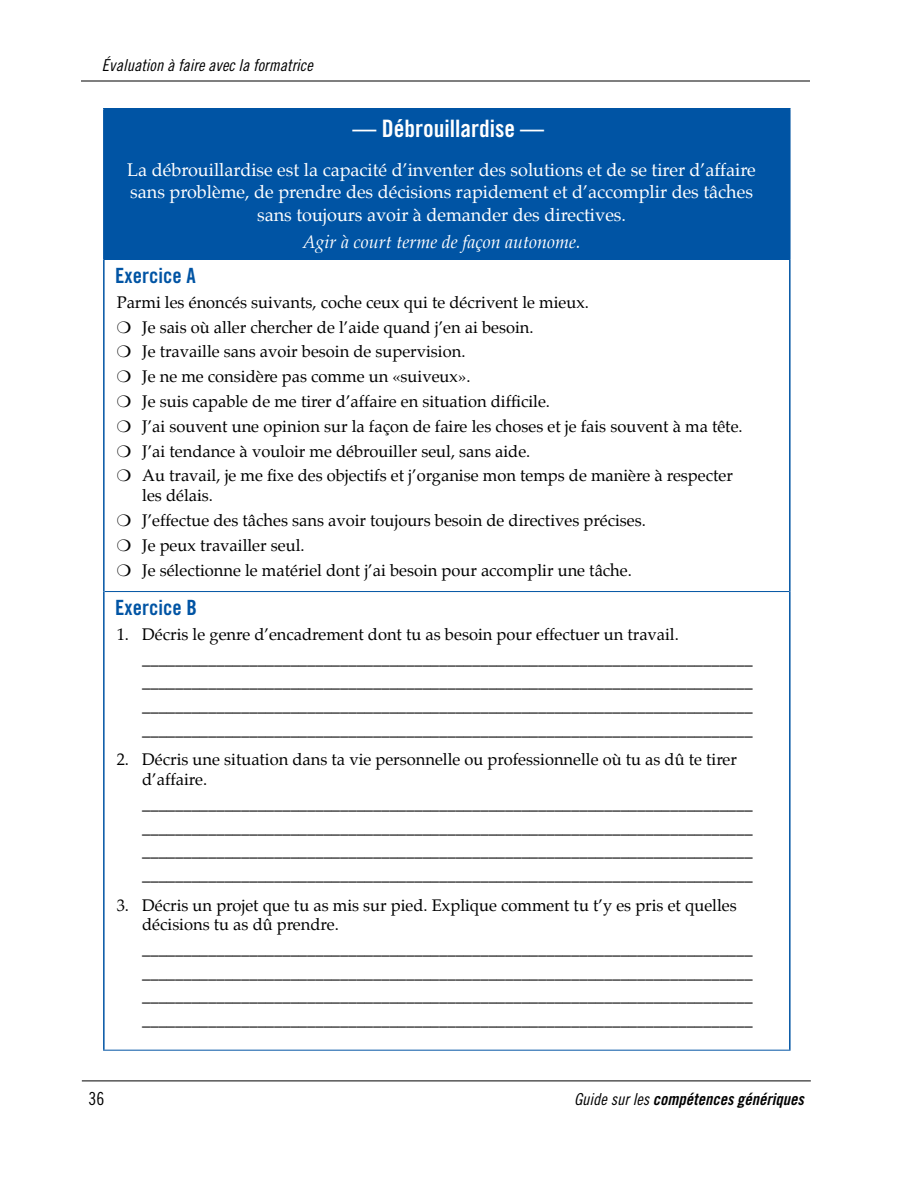
<style>
.page{position:relative;width:918px;height:1188px;background:#fff}
.page>*{position:absolute;margin:0;border:0;box-sizing:border-box;transform-origin:0 0}
.t1{font:24px "Trade Gothic LT Std Bd Cn 20";color:#fff}
.t2{font:21px "Trade Gothic LT Std Bd Cn 20";color:#0054a4}
.t3{font:18px/22.5px "Palatino";color:#fff;text-align:center}
.t4{font:italic 18px "Palatino";color:#fff}
.t5{font:18px "Trade Gothic Cond Eighteen";color:#000}
.t6{font:16.5px/24.8px "Palatino";color:#000}
.t7{font:16.5px "Trade Gothic Cond Eighteen Obl";color:#000}
.t8{font:italic 16.5px "Trade Gothic Bold Cond Twenty";color:#000}
.s1{font-family:"Trade Gothic Cond Eighteen Obl";font-style:normal}
</style>
<div class="page">
<hr style="left:82px;top:1081px;width:729px;height:1px;background:#000">
<hr style="left:81px;top:81px;width:729px;height:1px;background:#000">
<div style="left:104px;top:109px;width:686px;height:150px;background:#0054a4"></div>
<hr style="left:103px;top:108px;width:688px;height:2px;background:#0054a4">
<hr style="left:103px;top:109px;width:2px;height:150px;background:#0054a4">
<hr style="left:789px;top:109px;width:2px;height:150px;background:#0054a4">
<hr style="left:103px;top:259px;width:2px;height:333px;background:#0054a4">
<hr style="left:789px;top:259px;width:2px;height:333px;background:#0054a4">
<hr style="left:103px;top:592px;width:2px;height:458px;background:#0054a4">
<hr style="left:789px;top:592px;width:2px;height:458px;background:#0054a4">
<hr style="left:105px;top:259px;width:684px;height:1px;background:#0054a4">
<hr style="left:105px;top:591px;width:684px;height:1px;background:#0054a4">
<hr style="left:103px;top:1050px;width:688px;height:1px;background:#0054a4">
<p class="t7" style="left:102px;top:55px;width:212px">Évaluation à faire avec la formatrice</p>
<h1 class="t1" style="left:352px;top:114px;width:193px">— Débrouillardise —</h1>
<p class="t3" style="left:127px;top:158px;width:630px">La débrouillardise est la capacité d’inventer des solutions et de se tirer d’affaire sans problème, de prendre des décisions rapidement et d’accomplir des tâches sans toujours avoir à demander des directives.</p>
<p class="t4" style="left:303px;top:228px;width:280px">Agir à court terme de façon autonome.</p>
<p class="t2" style="left:115px;top:262px;width:82px">Exercice A</p>
<p class="t6" style="left:117px;top:290px;width:628px">Parmi les énoncés suivants, coche ceux qui te décrivent le mieux.<br>❍ Je sais où aller chercher de l’aide quand j’en ai besoin.<br>❍ Je travaille sans avoir besoin de supervision.<br>❍ Je ne me considère pas comme un «suiveux».<br>❍ Je suis capable de me tirer d’affaire en situation difficile.<br>❍ J’ai souvent une opinion sur la façon de faire les choses et je fais souvent à ma tête. ❍ J’ai tendance à vouloir me débrouiller seul, sans aide.<br>❍ Au travail, je me fixe des objectifs et j’organise mon temps de manière à respecter</p>
<p class="t6" style="left:117px;top:483px;width:531px;text-indent:25px">les délais.<br>❍ J’effectue des tâches sans avoir toujours besoin de directives précises. ❍ Je peux travailler seul.<br>❍ Je sélectionne le matériel dont j’ai besoin pour accomplir une tâche.</p>
<p class="t2" style="left:115px;top:595px;width:83px">Exercice B</p>
<p class="t6" style="left:142px;top:623px;width:612px;line-height:23.7px;text-indent:-25px">1. Décris le genre d’encadrement dont tu as besoin pour effectuer un travail. __________________________________________________________________________ __________________________________________________________________________ __________________________________________________________________________ __________________________________________________________________________</p>
<p class="t6" style="left:142px;top:750px;width:596px;line-height:20px;text-indent:-25px">2. Décris une situation dans ta vie personnelle ou professionnelle où tu as dû te tirer d’affaire.</p>
<p class="t6" style="left:142px;top:791px;width:612px;line-height:23.7px;text-align:justify">__________________________________________________________________________ __________________________________________________________________________ __________________________________________________________________________ __________________________________________________________________________</p>
<p class="t6" style="left:142px;top:895px;width:596px;line-height:20px;text-indent:-25px">3. Décris un projet que tu as mis sur pied. Explique comment tu t’y es pris et quelles décisions tu as dû prendre.</p>
<p class="t6" style="left:142px;top:937px;width:612px;line-height:23.7px;text-align:justify">__________________________________________________________________________ __________________________________________________________________________ __________________________________________________________________________ __________________________________________________________________________</p>
<p class="t5" style="left:88px;top:1088px;width:17px">36</p>
<p class="t8" style="left:574px;top:1089px;width:236px"><span class="s1">G u ide s u r les</span> compétencesgénériques</p>
</div>
